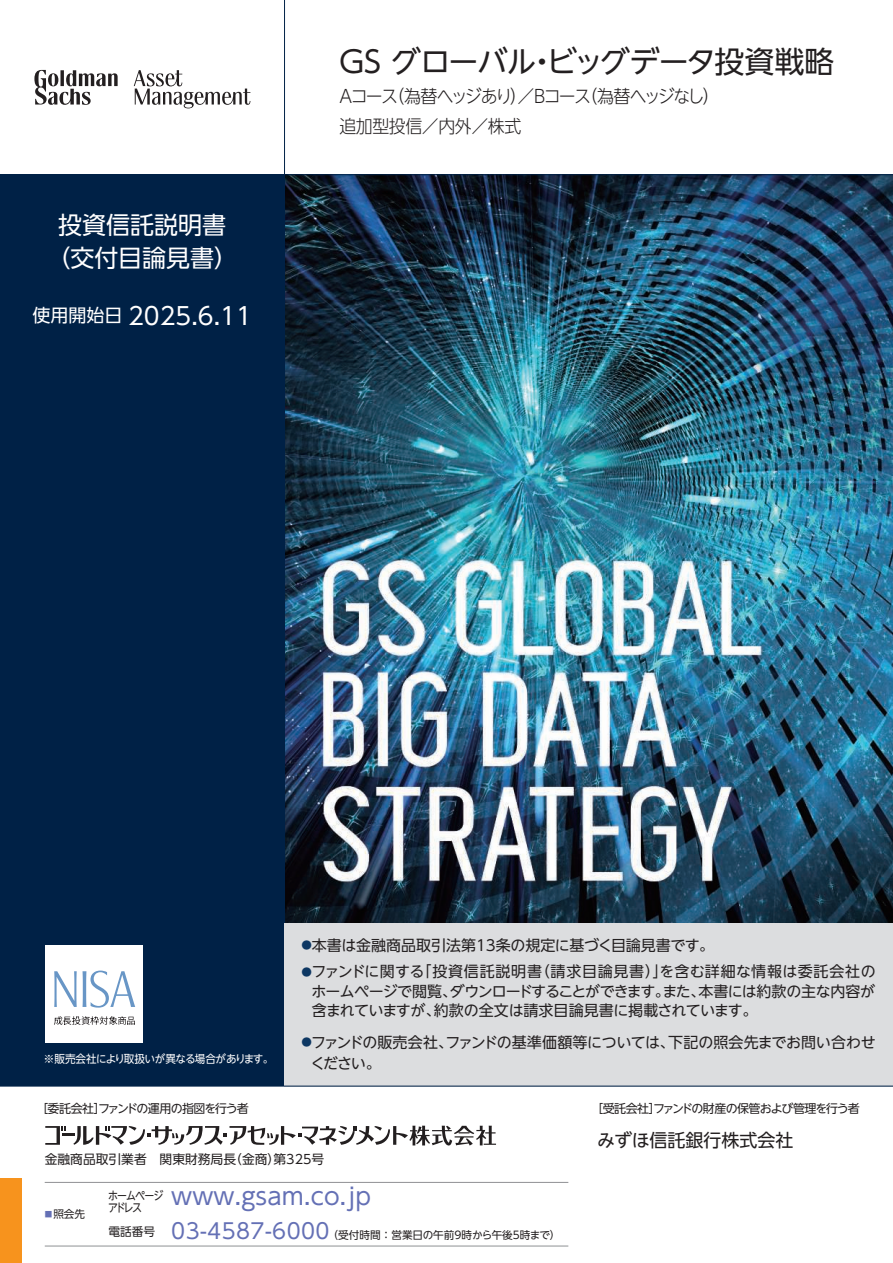
<style>
.page{position:relative;width:893px;height:1263px;background:#fff}
.page>*{position:absolute;margin:0;border:0;box-sizing:border-box;transform-origin:0 0}
.t1{font:30px "UD Shin Go NT Pro";letter-spacing:-.035em;color:#231f20}
.t2{font:24px/33px "UD Shin Go NT Pro";color:#fff;text-align:center}
.t3{font:23.4px "UD Shin Go NT Pro";letter-spacing:.01em;color:#6470b5}
.t4{font:300 18px/30px "UD Shin Go NT Pro";letter-spacing:-.075em;color:#231f20;scale:.94 1}
.t5{font:18px "UD Shin Go NT Pro";color:#231f20}
.t6{font:15px/19.5px "UD Shin Go NT Pro";letter-spacing:-.015em;color:#231f20;text-align:justify}
.t7{font:12.75px "UD Shin Go NT Pro";color:#231f20}
.t8{font:12px "UD Shin Go NT Pro";letter-spacing:-.065em;color:#231f20}
.t9{font:11.7px "UD Shin Go NT Pro";letter-spacing:-.075em;color:#231f20;scale:.85 1}
.t10{font:11.7px "UD Shin Go NT Pro";letter-spacing:-.075em;color:#231f20}
.t11{font:11.1px "UD Shin Go NT Pro";letter-spacing:-.04em;color:#fff}
.t12{font:10.65px "UD Shin Go NT Pro";color:#231f20}
.s1{font-size:18px}
.s2{font-size:10.5px;color:#0d3763}
.s3{font-size:21.3px;color:#6470b5}
.s4{font-family:"UD Shin Go NT Pro De";font-weight:700;font-size:7.5px;color:#6470b5}
</style>
<div class="page">
<svg style="left:34px;top:70px;width:216px;height:38px"></svg>
<img style="left:285px;top:175px;width:608px;height:747px">
<div style="left:0;top:174px;width:285px;height:912px;background:#002146"></div>
<hr style="left:284px;top:0;width:1px;height:1063px;background:#002146">
<hr style="left:0;top:174px;width:893px;height:1px;background:#002146">
<div style="left:284px;top:922px;width:609px;height:164px;background:#dcdddf"></div>
<hr style="left:0;top:1086px;width:893px;height:1px;background:#002146">
<div style="left:0;top:1178px;width:21px;height:85px;background:#f7931d"></div>
<hr style="left:45px;top:1182px;width:523px;height:1px;background:#8f9194">
<hr style="left:45px;top:1246px;width:523px;height:1px;background:#8f9194">
<svg style="left:45px;top:1126px;width:451px;height:19px"></svg>
<div style="left:45px;top:945px;width:97px;height:98px;background:#fff"></div>
<svg style="left:54px;top:970px;width:81px;height:38px"></svg>
<svg style="left:54px;top:1016px;width:81px;height:9px"></svg>
<h2 class="t2" style="left:46px;top:207px;width:193px">投資信託説明書（交付目論見書）</h2>
<h2 class="t2" style="left:33px;top:298px;width:221px"><span class="s1">使用開始日</span> 2025.6.11</h2>
<h1 class="t1" style="left:337px;top:38px;width:499px">ＧＳ グローバル・ビッグデータ投資戦略</h1>
<p class="t4" style="left:339px;top:80px;width:406px">Aコース（為替ヘッジあり）／Bコース（為替ヘッジなし）追加型投信／内外／株式</p>
<p class="t11" style="left:44px;top:1050px;width:231px">※販売会社により取扱いが異なる場合があります。</p>
<p class="t8" style="left:36px;top:1099px;width:214px">［委託会社］ファンドの運用の指図を行う者</p>
<p class="t6" style="left:301px;top:935px;width:414px"><span class="s2">●</span>本書は金融商品取引法第13条の規定に基づく目論見書です。</p>
<p class="t6" style="left:311px;top:961px;width:566px;text-indent:-10px"><span class="s2">●</span>ファンドに関する「投資信託説明書（請求目論見書）」を含む詳細な情報は委託会社のホームページで閲覧、ダウンロードすることができます。また、本書には約款の主な内容が含まれていますが、約款の全文は請求目論見書に掲載されています。</p>
<p class="t6" style="left:310px;top:1031px;width:567px;line-height:21.3px;text-indent:-9px"><span class="s2">●</span>ファンドの販売会社、ファンドの基準価額等については、下記の照会先までお問い合わせください。</p>
<p class="t8" style="left:591px;top:1099px;width:270px">［受託会社］ファンドの財産の保管および管理を行う者</p>
<p class="t5" style="left:597px;top:1125px;width:198px">みずほ信託銀行株式会社</p>
<p class="t7" style="left:45px;top:1149px;width:281px">金融商品取引業者　関東財務局長（金商）第325号</p>
<p class="t9" style="left:108px;top:1186px;width:66px">ホームページ</p>
<h3 class="t3" style="left:108px;top:1177px;width:264px"><sub>アドレス</sub> www.gsam.co.jp</h3>
<p class="t12" style="left:171px;top:1226px;width:391px"><span class="s3">03-4587-6000</span>（受付時間：営業日の午前9時から午後5時まで）</p>
<p class="t12" style="left:45px;top:1205px;width:42px"><span class="s4">■</span>照会先</p>
<p class="t10" style="left:108px;top:1221px;width:48px">電話番号</p>
</div>
